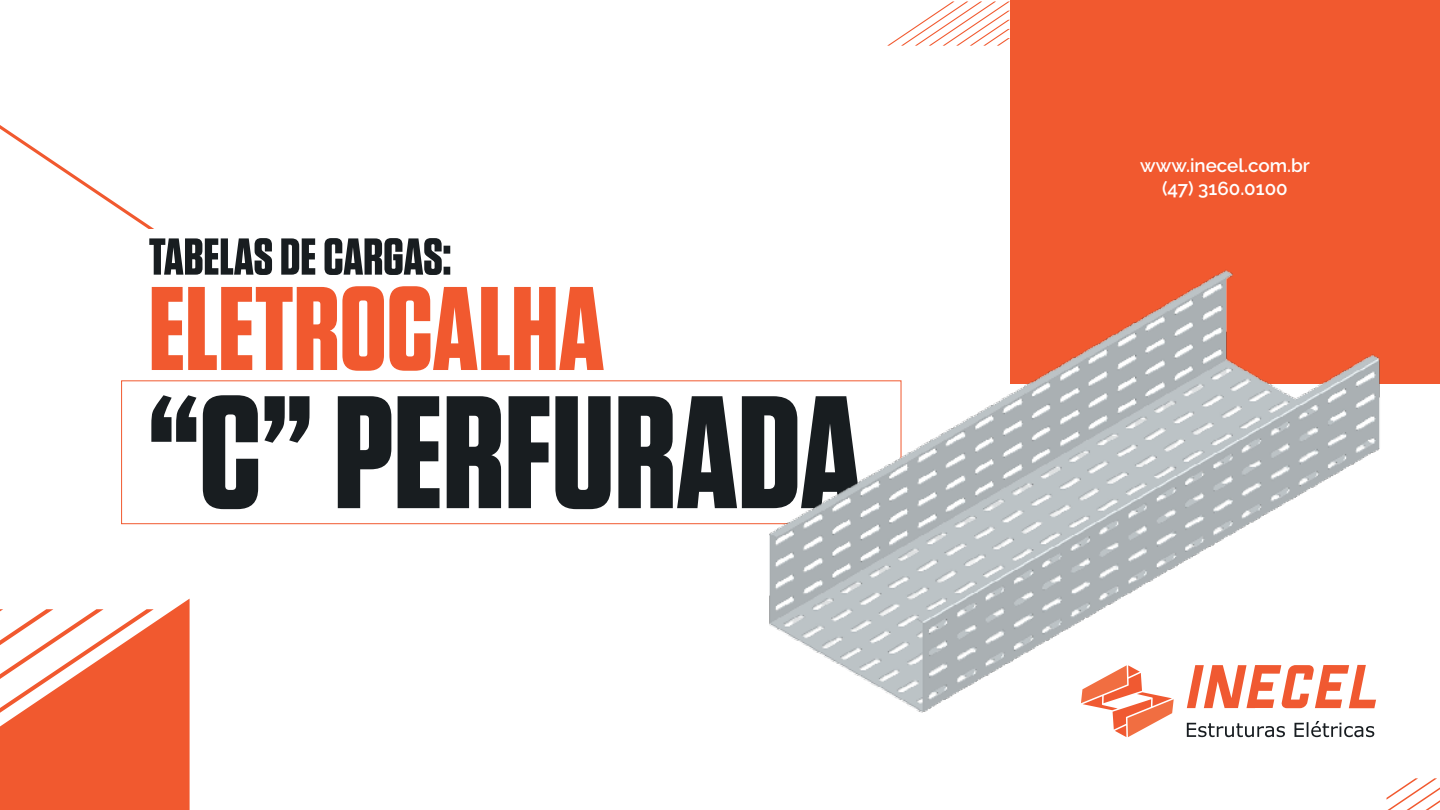
<style>
.page{position:relative;width:1440px;height:810px;background:#fff}
.page>*{position:absolute;margin:0;border:0;box-sizing:border-box;transform-origin:0 0}
.t1{font:700 159.9px "Tungsten";color:#181d20}
.t2{font:700 118.65px "Tungsten";color:#f1592f}
.t3{font:700 51.75px "Tungsten";color:#181d20}
.t4{font:600 18.75px/22.5px "Raleway";color:#fff;text-align:center}
</style>
<div class="page">
<div style="left:962px;top:0;width:478px;height:383px;background:#f1592f"></div>
<div style="left:0;top:0;width:1010px;height:810px;background:#fff"></div>
<svg style="left:1412px;top:778px;width:28px;height:32px"></svg>
<svg style="left:0;top:125px;width:154px;height:104px"></svg>
<svg style="left:0;top:599px;width:190px;height:211px"></svg>
<svg style="left:887px;top:1px;width:123px;height:45px"></svg>
<div style="left:121px;top:380px;width:780px;height:144px;border:1px solid #f1592f"></div>
<img style="left:754px;top:270px;width:658px;height:540px">
<h3 class="t3" style="left:149px;top:229px;width:304px">TABELAS DE CARGAS:</h3>
<h2 class="t2" style="left:149px;top:265px;width:457px">ELETROCALHA</h2>
<h1 class="t1" style="left:149px;top:367px;width:715px">“C” PERFURADA</h1>
<p class="t4" style="left:1140px;top:154px;width:171px">www.inecel.com.br (47) 3160.0100</p>
</div>
